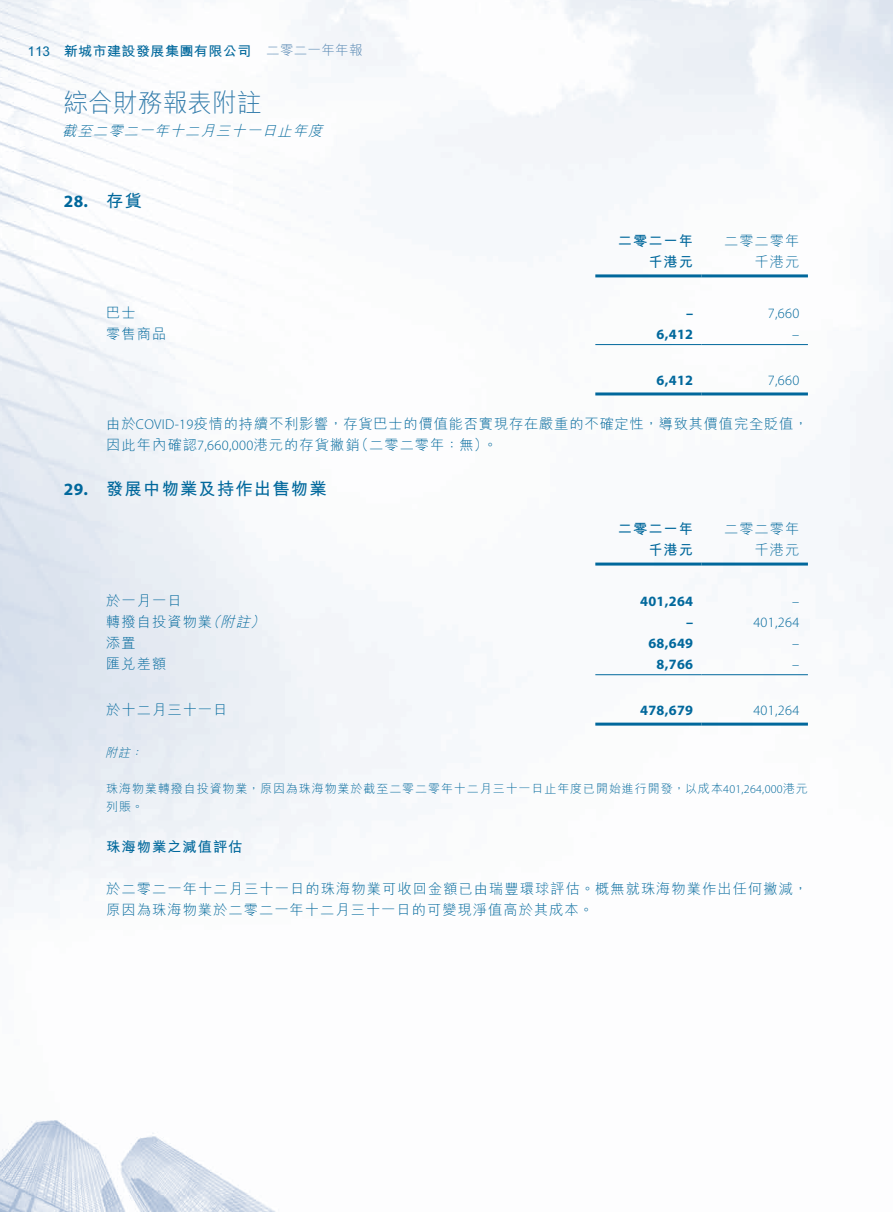
<style>
.page{position:relative;width:893px;height:1212px;background:#fff}
.page>*{position:absolute;margin:0;border:0;box-sizing:border-box;transform-origin:0 0}
.t1{font:300 25.5px "M Hei HK";color:#317baa}
.t2{font:700 17.25px "M Hei HK";letter-spacing:.07em;color:#01689c}
.t3{font:700 17.25px "Myriad Pro";color:#01689c}
.t4{font:300 14.25px/21px "M Hei HK";letter-spacing:.07em;color:#01689c}
.t5{font:700 14.25px "Myriad Pro";letter-spacing:.02em;color:#01689c}
.t6{font:300 14.25px "Myriad Pro";letter-spacing:.02em;color:#01689c}
.t7{font:700 14.25px "M Hei HK";letter-spacing:.07em;color:#01689c}
.t8{font:italic 300 14.25px "M Hei HK";color:#01689c}
.t9{font:700 13.5px "M Hei HK";letter-spacing:.02em;color:#01689c;scale:1.05 1}
.t10{font:300 13.5px "M Hei HK";letter-spacing:.02em;color:#5385b1}
.t11{font:condensed 13.5px "Arial MT Std";color:#01689c;scale:1.1 1}
.t12{font:300 12px/18px "M Hei HK";letter-spacing:.075em;color:#01689c}
.t13{font:italic 300 12px "M Hei HK";color:#01689c}
.s1{font-family:"Myriad Pro"}
</style>
<div class="page">
<img style="left:0;top:0;width:892px;height:1212px">
<hr style="left:595px;top:274px;width:107px;height:3px;background:#01689c">
<hr style="left:702px;top:274px;width:106px;height:3px;background:#01689c">
<hr style="left:595px;top:344px;width:107px;height:1px;background:#01689c">
<hr style="left:702px;top:344px;width:106px;height:1px;background:#01689c">
<hr style="left:595px;top:392px;width:107px;height:3px;background:#01689c">
<hr style="left:702px;top:392px;width:106px;height:3px;background:#01689c">
<hr style="left:595px;top:562px;width:107px;height:3px;background:#01689c">
<hr style="left:702px;top:562px;width:106px;height:3px;background:#01689c">
<hr style="left:595px;top:674px;width:107px;height:1px;background:#01689c">
<hr style="left:702px;top:674px;width:106px;height:1px;background:#01689c">
<hr style="left:595px;top:723px;width:107px;height:3px;background:#01689c">
<hr style="left:702px;top:723px;width:106px;height:3px;background:#01689c">
<p class="t11" style="left:28px;top:43px;width:22px">113</p>
<p class="t9" style="left:64px;top:42px;width:180px">新城市建設發展集團有限公司</p>
<p class="t10" style="left:266px;top:40px;width:98px">二零二一年年報</p>
<h1 class="t1" style="left:64px;top:85px;width:199px">綜合財務報表附註</h1>
<p class="t8" style="left:62px;top:121px;width:267px">截至二零二一年十二月三十一日止年度</p>
<p class="t3" style="left:64px;top:190px;width:26px">28.</p>
<p class="t3" style="left:64px;top:478px;width:26px">29.</p>
<p class="t2" style="left:106px;top:188px;width:37px">存貨</p>
<p class="t4" style="left:106px;top:301px;width:31px">巴士</p>
<p class="t4" style="left:106px;top:322px;width:62px">零售商品</p>
<p class="t7" style="left:618px;top:230px;width:77px">二零二一年</p>
<p class="t4" style="left:724px;top:230px;width:77px">二零二零年</p>
<p class="t7" style="left:648px;top:251px;width:46px">千港元</p>
<p class="t4" style="left:755px;top:251px;width:46px">千港元</p>
<p class="t5" style="left:686px;top:303px;width:9px">–</p>
<p class="t6" style="left:768px;top:304px;width:33px">7,660</p>
<p class="t5" style="left:657px;top:324px;width:38px">6,412</p>
<p class="t6" style="left:792px;top:325px;width:9px">–</p>
<p class="t5" style="left:657px;top:371px;width:38px">6,412</p>
<p class="t4" style="left:483px;top:413px;width:326px;text-indent:-377px">由於<span class="s1">COVID-19</span>疫情的持續不利影響，存貨巴士的價值能否實現存在嚴重的不確定性，導致其價值完全貶值，。</p>
<p class="t6" style="left:768px;top:372px;width:33px">7,660</p>
<p class="t4" style="left:355px;top:434px;width:135px">（二零二零年：無(</p>
<p class="t4" style="left:106px;top:434px;width:255px">因此年內確認<span class="s1">7,660,000</span>港元的存貨撇銷</p>
<p class="t2" style="left:106px;top:476px;width:222px">發展中物業及持作出售物業</p>
<p class="t7" style="left:618px;top:519px;width:77px">二零二一年</p>
<p class="t4" style="left:724px;top:518px;width:77px">二零二零年</p>
<p class="t7" style="left:648px;top:540px;width:46px">千港元</p>
<p class="t4" style="left:755px;top:539px;width:46px">千港元</p>
<p class="t4" style="left:106px;top:589px;width:77px">於一月一日</p>
<p class="t5" style="left:640px;top:592px;width:54px">401,264</p>
<p class="t6" style="left:792px;top:592px;width:9px">–</p>
<p class="t8" style="left:206px;top:611px;width:21px">（</p>
<p class="t8" style="left:250px;top:611px;width:21px">(</p>
<p class="t8" style="left:220px;top:611px;width:36px">附註</p>
<p class="t4" style="left:106px;top:610px;width:107px">轉撥自投資物業</p>
<p class="t5" style="left:686px;top:613px;width:9px">–</p>
<p class="t6" style="left:753px;top:613px;width:48px">401,264</p>
<p class="t4" style="left:106px;top:631px;width:31px">添置</p>
<p class="t5" style="left:648px;top:634px;width:46px">68,649</p>
<p class="t6" style="left:792px;top:634px;width:9px">–</p>
<p class="t4" style="left:106px;top:652px;width:62px">匯兌差額</p>
<p class="t5" style="left:657px;top:655px;width:38px">8,766</p>
<p class="t6" style="left:792px;top:655px;width:9px">–</p>
<p class="t4" style="left:106px;top:699px;width:123px">於十二月三十一日</p>
<p class="t13" style="left:130px;top:744px;width:18px">：</p>
<p class="t5" style="left:640px;top:701px;width:54px">478,679</p>
<p class="t6" style="left:753px;top:702px;width:48px">401,264</p>
<p class="t13" style="left:105px;top:744px;width:31px">附註</p>
<p class="t12" style="left:106px;top:779px;width:703px">珠海物業轉撥自投資物業，原因為珠海物業於截至二零二零年十二月三十一日止年度已開始進行開發，以成本<span class="s1">401,264,000</span>港元列賬。</p>
<p class="t7" style="left:106px;top:837px;width:138px">珠海物業之減值評估</p>
<p class="t4" style="left:106px;top:878px;width:703px">於二零二一年十二月三十一日的珠海物業可收回金額已由瑞豐環球評估。概無就珠海物業作出任何撇減，原因為珠海物業於二零二一年十二月三十一日的可變現淨值高於其成本。</p>
</div>
